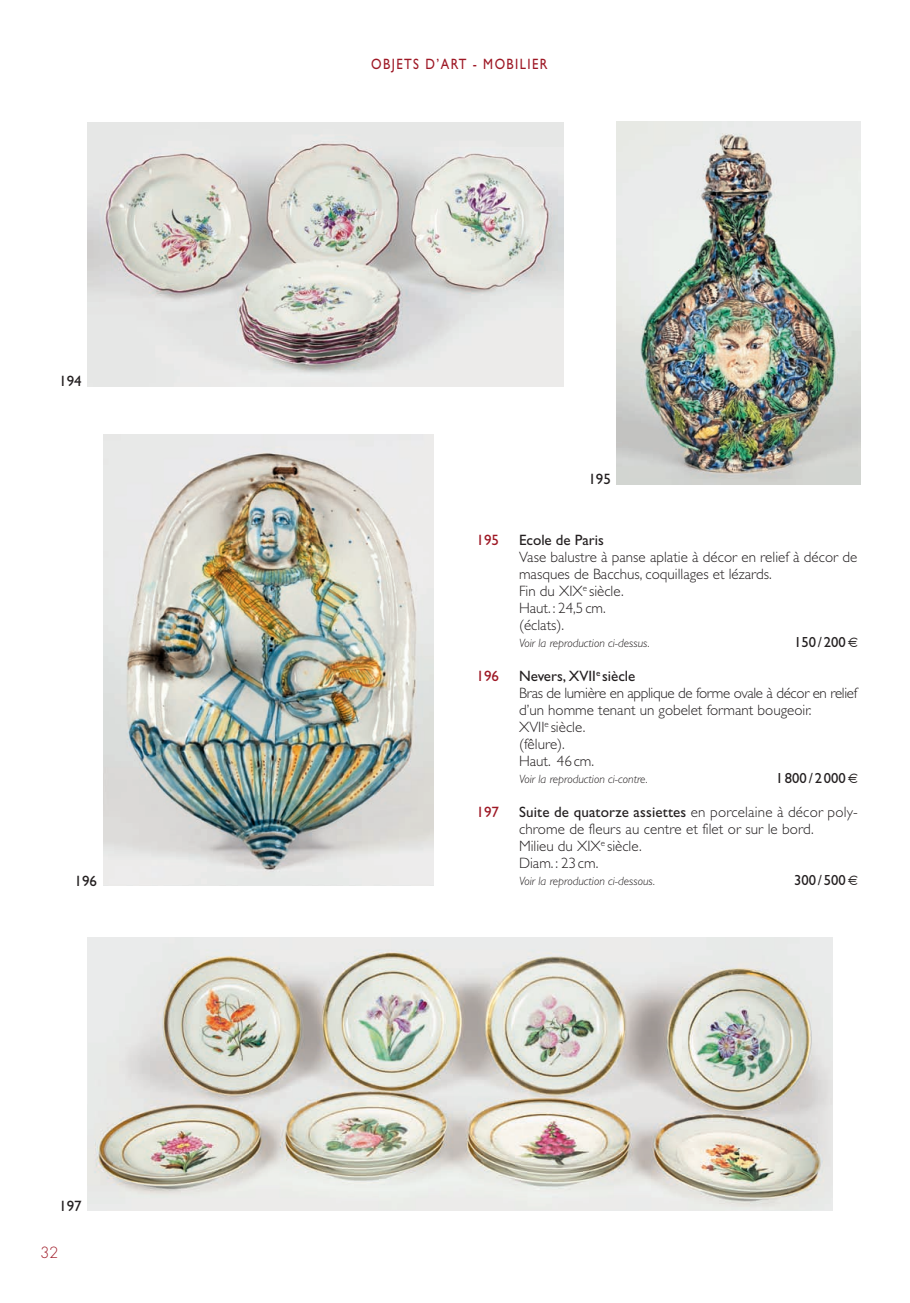
<style>
.page{position:relative;width:910px;height:1303px;background:#fff}
.page>*{position:absolute;margin:0;border:0;box-sizing:border-box;transform-origin:0 0}
.t1{font:300 15px/17px "Gill Sans";color:#231f20}
.t2{font:15px "Gill Sans";color:#231f20}
.t3{font:15px "Gill Sans";letter-spacing:.11em;color:#9e1825;scale:.85 1}
.t4{font:15px "Gill Sans";letter-spacing:.11em;color:#9e1825}
.t5{font:300 15px "Futura";color:#9e1825}
.t6{font:14.7px "Gill Sans";color:#231f20}
.t7{font:italic 300 12px "Gill Sans";color:#231f20}
.s1{font-weight:400}
</style>
<div class="page">
<img style="left:88px;top:123px;width:475px;height:263px">
<img style="left:88px;top:937px;width:744px;height:273px">
<img style="left:103px;top:434px;width:330px;height:451px">
<img style="left:616px;top:121px;width:244px;height:364px">
<p class="t2" style="left:59px;top:376px;width:24px">194</p>
<p class="t2" style="left:74px;top:875px;width:24px">196</p>
<p class="t2" style="left:59px;top:1200px;width:24px">197</p>
<p class="t5" style="left:40px;top:1245px;width:20px">32</p>
<p class="t3" style="left:371px;top:59px;width:209px">OBJETS D’ART - MOBILIER</p>
<p class="t2" style="left:588px;top:474px;width:24px">195</p>
<p class="t4" style="left:476px;top:534px;width:24px">195</p>
<p class="t2" style="left:519px;top:534px;width:86px">Ecole de Paris</p>
<p class="t1" style="left:519px;top:550px;width:340px">Vase balustre à panse aplatie à décor en relief à décor de masques de Bacchus, coquillages et lézards.<br>Fin du XIX<sup>e</sup> siècle.<br>Haut.: 24,5 cm.<br>(éclats).</p>
<p class="t7" style="left:519px;top:638px;width:132px">Voir la reproduction ci-dessus.</p>
<p class="t6" style="left:794px;top:636px;width:53px">150 / 200</p>
<p class="t4" style="left:476px;top:671px;width:24px">196</p>
<p class="t1" style="left:519px;top:669px;width:340px"><span class="s1">Nevers, XVII</span><sup>e</sup> <span class="s1">siècle<br></span>Bras de lumière en applique de forme ovale à décor en relief d’un homme tenant un gobelet formant bougeoir.<br>XVII<sup>e</sup> siècle.<br>(fêlure).<br>Haut. 46 cm.</p>
<p class="t7" style="left:519px;top:774px;width:130px">Voir la reproduction ci-contre.</p>
<p class="t6" style="left:775px;top:772px;width:71px">1800 / 2000</p>
<p class="t4" style="left:476px;top:807px;width:24px">197</p>
<p class="t1" style="left:519px;top:805px;width:340px"><span class="s1">Suite de quatorze assiettes</span> en porcelaine à décor poly - chrome de fleurs au centre et filet or sur le bord.<br>Milieu du XIX<sup>e</sup> siècle.<br>Diam.: 23 cm.</p>
<p class="t7" style="left:519px;top:877px;width:137px">Voir la reproduction ci-dessous.</p>
<p class="t6" style="left:794px;top:875px;width:53px">300 / 500</p>
</div>
